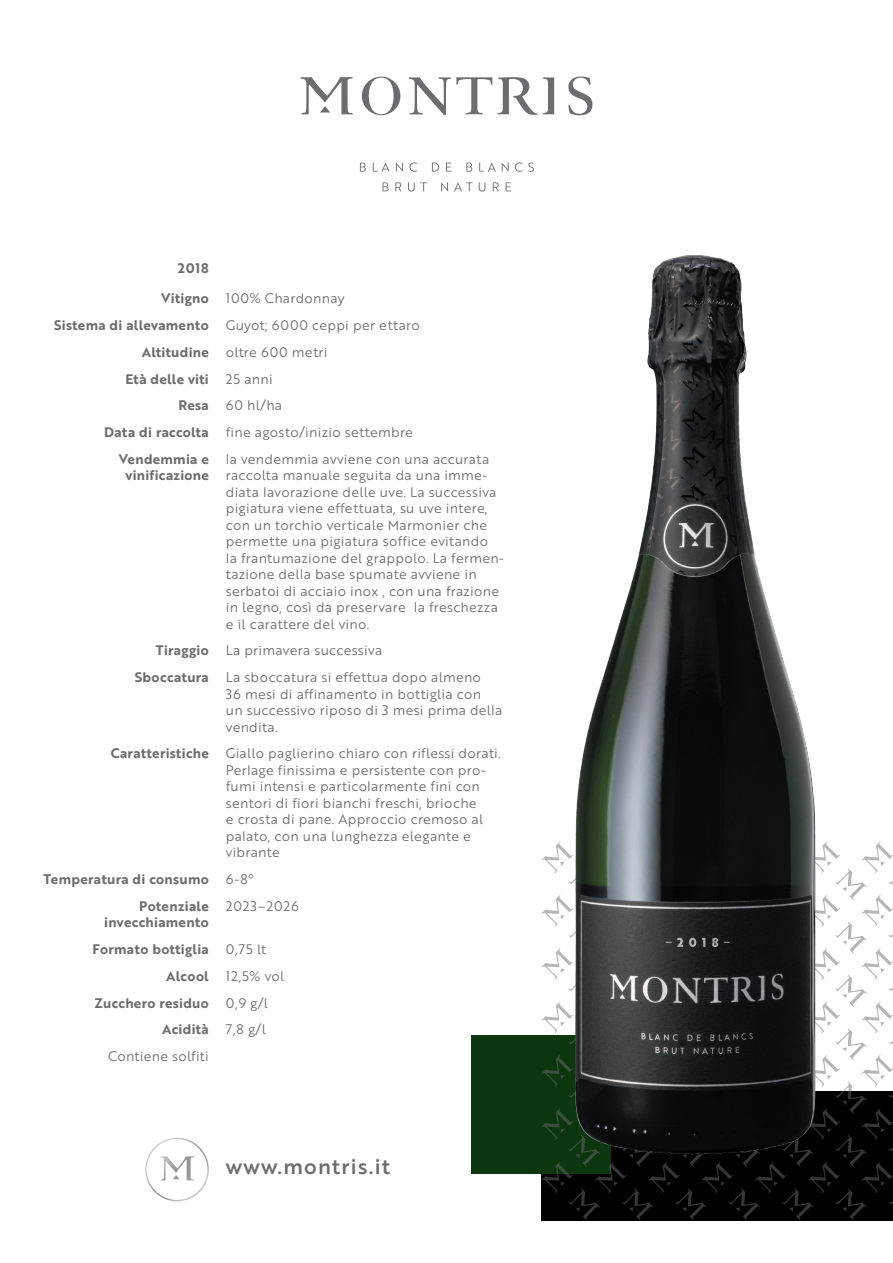
<style>
.page{position:relative;width:893px;height:1263px;background:#fff}
.page>*{position:absolute;margin:0;border:0;box-sizing:border-box;transform-origin:0 0}
.t1{font:21px "Brother 1816 Medium";letter-spacing:.06em;color:#6c6d70}
.t2{font:13.5px/16.5px "Brother 1816 Book";letter-spacing:.02em;color:#6c6d70}
.t3{font:13.5px/16.5px "Brother 1816 Bold";letter-spacing:.02em;color:#6c6d70;text-align:center}
.t4{font:13.5px "Brother 1816 Book";letter-spacing:.06em;color:#6c6d70}
</style>
<div class="page">
<div style="left:471px;top:1035px;width:140px;height:139px;background:#0c370e"></div>
<svg style="left:541px;top:841px;width:352px;height:379px"></svg>
<img style="left:565px;top:255px;width:260px;height:907px">
<svg style="left:300px;top:76px;width:292px;height:39px"></svg>
<svg style="left:382px;top:182px;width:129px;height:10px"></svg>
<svg style="left:360px;top:162px;width:174px;height:10px"></svg>
<svg style="left:145px;top:1138px;width:64px;height:63px"></svg>
<p class="t3" style="left:178px;top:260px;width:32px">2018</p>
<p class="t3" style="left:161px;top:290px;width:49px">Vitigno</p>
<p class="t2" style="left:226px;top:290px;width:120px">100% Chardonnay</p>
<p class="t3" style="left:54px;top:316px;width:156px">Sistema di allevamento</p>
<p class="t2" style="left:226px;top:316px;width:195px">Guyot; 6000 ceppi per ettaro</p>
<p class="t3" style="left:142px;top:343px;width:69px">Altitudine</p>
<p class="t2" style="left:226px;top:343px;width:103px">oltre 600 metri</p>
<p class="t3" style="left:125px;top:370px;width:85px">Età delle viti</p>
<p class="t2" style="left:226px;top:370px;width:48px">25 anni</p>
<p class="t3" style="left:179px;top:397px;width:32px">Resa</p>
<p class="t2" style="left:226px;top:397px;width:58px">60 hl/ha</p>
<p class="t3" style="left:104px;top:423px;width:106px">Data di raccolta</p>
<p class="t2" style="left:226px;top:423px;width:189px">fine agosto/inizio settembre</p>
<p class="t3" style="left:119px;top:450px;width:91px">Vendemmia e vinificazione</p>
<p class="t2" style="left:226px;top:450px;width:280px">la vendemmia avviene con una accurata raccolta manuale seguita da una imme&shy;diata lavorazione delle uve. La successiva pigiatura viene effettuata, su uve intere, con un torchio verticale Marmonier che permette una pigiatura soffice evitando<br>la frantumazione del grappolo. La fermen&shy;tazione della base spumate avviene in serbatoi di acciaio inox , con una frazione in legno, così da preservare la freschezza e il carattere del vino.</p>
<p class="t3" style="left:156px;top:642px;width:54px">Tiraggio</p>
<p class="t2" style="left:226px;top:642px;width:158px">La primavera successiva</p>
<p class="t3" style="left:135px;top:669px;width:76px">Sboccatura</p>
<p class="t2" style="left:226px;top:668px;width:278px">La sboccatura si effettua dopo almeno<br>36 mesi di affinamento in bottiglia con<br>un successivo riposo di 3 mesi prima della vendita.</p>
<p class="t3" style="left:111px;top:745px;width:99px">Caratteristiche</p>
<p class="t2" style="left:226px;top:745px;width:276px">Giallo paglierino chiaro con riflessi dorati.<br>Perlage finissima e persistente con pro&shy;fumi intensi e particolarmente fini con sentori di fiori bianchi freschi, brioche<br>e crosta di pane. Approccio cremoso al palato, con una lunghezza elegante e vibrante</p>
<p class="t3" style="left:44px;top:870px;width:167px">Temperatura di consumo</p>
<p class="t2" style="left:226px;top:870px;width:29px">6-8°</p>
<p class="t3" style="left:104px;top:897px;width:106px;text-align:right">Potenziale invecchiamento</p>
<p class="t4" style="left:226px;top:896px;width:75px">2023–2026</p>
<p class="t3" style="left:93px;top:940px;width:118px">Formato bottiglia</p>
<p class="t2" style="left:226px;top:940px;width:42px">0,75 lt</p>
<p class="t3" style="left:166px;top:967px;width:44px">Alcool</p>
<p class="t2" style="left:226px;top:967px;width:60px">12,5% vol</p>
<p class="t3" style="left:94px;top:994px;width:116px">Zucchero residuo</p>
<p class="t2" style="left:226px;top:994px;width:44px">0,9 g/l</p>
<p class="t3" style="left:162px;top:1021px;width:48px">Acidità</p>
<p class="t2" style="left:226px;top:1021px;width:41px">7,8 g/l</p>
<p class="t2" style="left:108px;top:1047px;width:102px">Contiene solfiti</p>
<h1 class="t1" style="left:226px;top:1150px;width:166px">www.montris.it</h1>
</div>
